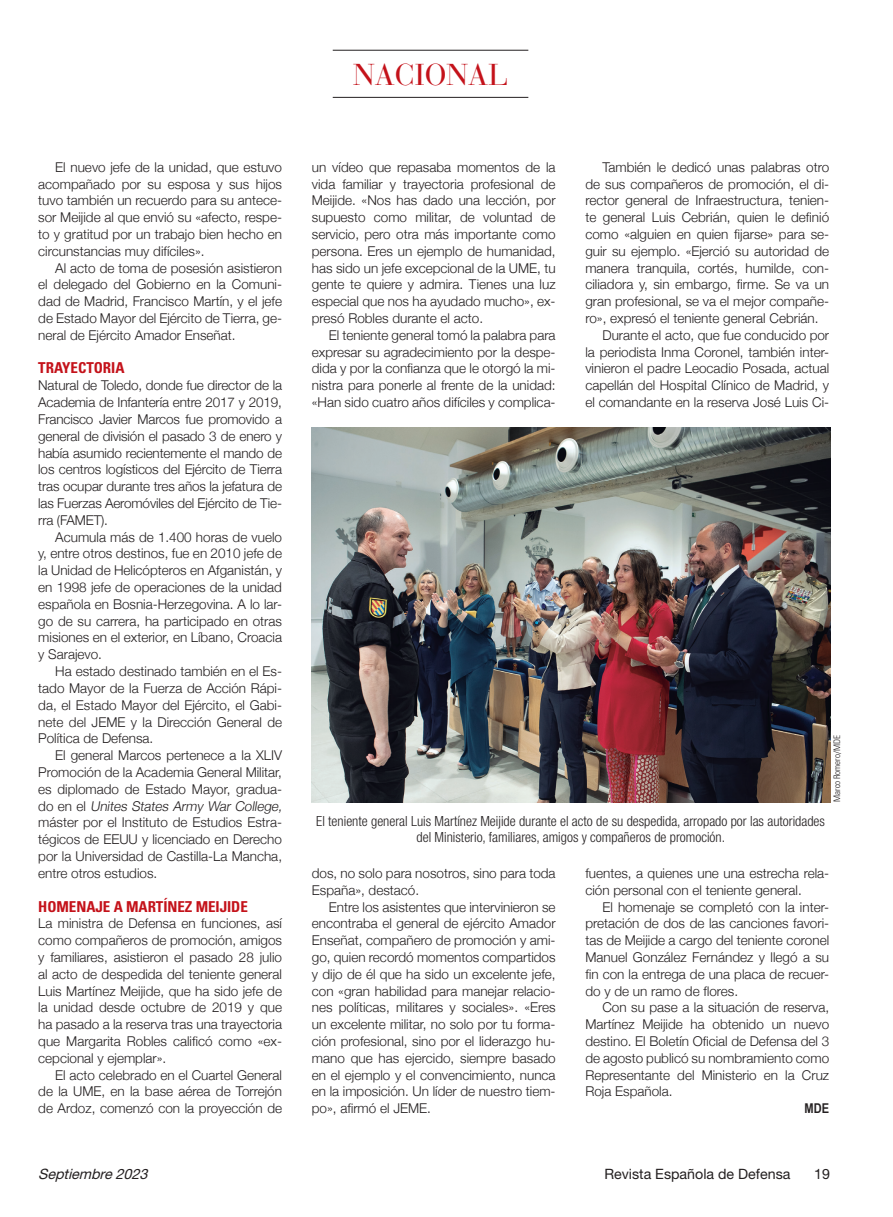
<style>
.page{position:relative;width:893px;height:1217px;background:#fff}
.page>*{position:absolute;margin:0;border:0;box-sizing:border-box;transform-origin:0 0}
.Título_B{font:30px "Bauer Bodoni";color:#c4121a}
.Ladillo{font:700 condensed 15px "Univers";letter-spacing:-.005em;color:#c4121a}
.t1{font:14.25px "Helvetica Neue";color:#231f20}
.t2{font:italic 14.25px "Helvetica Neue";color:#231f20}
.Título_B-2{font:300 condensed 13.95px/16.5px "Helvetica Neue";color:#231f20;text-align:center}
.Coro-Texto{font:300 13.5px/16.8px "Helvetica Neue";color:#231f20;text-align:justify}
.Firma{font:700 13.5px "Arial Narrow";color:#231f20}
.Crédito_foto{font:300 condensed 9px "Univers";letter-spacing:-.005em;color:#231f20}
.s1{font-style:italic}
</style>
<div class="page">
<hr style="left:333px;top:50px;width:195px;height:1px;background:#231f20">
<hr style="left:333px;top:97px;width:195px;height:1px;background:#231f20">
<img style="left:312px;top:427px;width:518px;height:375px">
<p class="Título_B" style="left:353px;top:57px;width:157px">NACIONAL</p>
<p class="Coro-Texto" style="left:38px;top:157px;width:245px;text-indent:17px">El nuevo jefe de la unidad, que estuvo acompañado por su esposa y sus hijos tuvo también un recuerdo para su antece&shy;sor Meijide al que envió su «afecto, respe&shy;to y gratitud por un trabajo bien hecho en circunstancias muy difíciles».</p>
<p class="Coro-Texto" style="left:38px;top:258px;width:245px;text-indent:17px">Al acto de toma de posesión asistieron el delegado del Gobierno en la Comuni&shy;dad de Madrid, Francisco Martín, y el jefe de Estado Mayor del Ejército de Tierra, ge&shy;neral de Ejército Amador Enseñat.</p>
<p class="Ladillo" style="left:38px;top:359px;width:88px">TRAYECTORIA</p>
<p class="Coro-Texto" style="left:38px;top:376px;width:245px">Natural de Toledo, donde fue director de la Academia de Infantería entre 2017 y 2019, Francisco Javier Marcos fue promovido a general de división el pasado 3 de enero y había asumido recientemente el mando de los centros logísticos del Ejército de Tierra tras ocupar durante tres años la jefatura de las Fuerzas Aeromóviles del Ejército de Tie&shy;rra (FAMET).</p>
<p class="Coro-Texto" style="left:38px;top:527px;width:245px;text-indent:17px">Acumula más de 1.400 horas de vuelo y, entre otros destinos, fue en 2010 jefe de la Unidad de Helicópteros en Afganistán, y en 1998 jefe de operaciones de la unidad española en Bosnia-Herzegovina. A lo lar&shy;go de su carrera, ha participado en otras misiones en el exterior, en Líbano, Croacia y Sarajevo.</p>
<p class="Coro-Texto" style="left:38px;top:661px;width:245px;text-indent:17px">Ha estado destinado también en el Es&shy;tado Mayor de la Fuerza de Acción Rápi&shy;da, el Estado Mayor del Ejército, el Gabi&shy;nete del JEME y la Dirección General de Política de Defensa.</p>
<p class="Coro-Texto" style="left:38px;top:745px;width:248px;text-align:left;text-indent:17px">El general Marcos pertenece a la XLIV Promoción de la Academia General Militar, es diplomado de Estado Mayor, gradua&shy;d o e n e l <span class="s1">Unites States Army War College, </span>máster por el Instituto de Estudios Estra&shy;tégicos de EEUU y licenciado en Derecho por la Universidad de Castilla-La Mancha, entre otros estudios.</p>
<p class="Ladillo" style="left:38px;top:896px;width:211px">HOMENAJE A MARTÍNEZ MEIJIDE</p>
<p class="Coro-Texto" style="left:38px;top:913px;width:245px">La ministra de Defensa en funciones, así como compañeros de promoción, amigos y familiares, asistieron el pasado 28 julio al acto de despedida del teniente general Luis Martínez Meijide, que ha sido jefe de la unidad desde octubre de 2019 y que ha pasado a la reserva tras una trayectoria que Margarita Robles calificó como «ex&shy;cepcional y ejemplar».</p>
<p class="Coro-Texto" style="left:38px;top:1065px;width:245px;text-indent:17px">El acto celebrado en el Cuartel General de la UME, en la base aérea de Torrejón de Ardoz, comenzó con la proyección de</p>
<p class="Coro-Texto" style="left:312px;top:157px;width:245px">un vídeo que repasaba momentos de la vida familiar y trayectoria profesional de Meijide. «Nos has dado una lección, por supuesto como militar, de voluntad de servicio, pero otra más importante como persona. Eres un ejemplo de humanidad, has sido un jefe excepcional de la UME, tu gente te quiere y admira. Tienes una luz especial que nos ha ayudado mucho», ex&shy;presó Robles durante el acto.</p>
<p class="Coro-Texto" style="left:312px;top:325px;width:245px;text-indent:17px">El teniente general tomó la palabra para expresar su agradecimiento por la despe&shy;dida y por la confianza que le otorgó la mi&shy;nistra para ponerle al frente de la unidad: «Han sido cuatro años difíciles y complica-</p>
<p class="Coro-Texto" style="left:585px;top:157px;width:245px;text-indent:17px">También le dedicó unas palabras otro de sus compañeros de promoción, el di&shy;rector general de Infraestructura, tenien&shy;te general Luis Cebrián, quien le definió como «alguien en quien fijarse» para se&shy;guir su ejemplo. «Ejerció su autoridad de manera tranquila, cortés, humilde, con&shy;ciliadora y, sin embargo, firme. Se va un gran profesional, se va el mejor compañe&shy;ro», expresó el teniente general Cebrián.</p>
<p class="Coro-Texto" style="left:585px;top:325px;width:245px;text-indent:17px">Durante el acto, que fue conducido por la periodista Inma Coronel, también inter&shy;vinieron el padre Leocadio Posada, actual capellán del Hospital Clínico de Madrid, y el comandante en la reserva José Luis Ci-</p>
<p class="Crédito_foto" style="left:832px;top:801px;width:68px;rotate:-90deg">Marco Romero/MDE</p>
<p class="Título_B-2" style="left:316px;top:812px;width:510px">El teniente general Luis Martínez Meijide durante el acto de su despedida, arropado por las autoridades del Ministerio, familiares, amigos y compañeros de promoción.</p>
<p class="Coro-Texto" style="left:312px;top:863px;width:245px">dos, no solo para nosotros, sino para toda<br>España», destacó.</p>
<p class="Coro-Texto" style="left:312px;top:897px;width:245px;text-indent:17px">Entre los asistentes que intervinieron se encontraba el general de ejército Amador Enseñat, compañero de promoción y ami&shy;go, quien recordó momentos compartidos y dijo de él que ha sido un excelente jefe, con «gran habilidad para manejar relacio&shy;nes políticas, militares y sociales». «Eres un excelente militar, no solo por tu forma&shy;ción profesional, sino por el liderazgo hu&shy;mano que has ejercido, siempre basado en el ejemplo y el convencimiento, nunca en la imposición. Un líder de nuestro tiem&shy;po», afirmó el JEME.</p>
<p class="Coro-Texto" style="left:585px;top:863px;width:245px">fuentes, a quienes une una estrecha rela&shy;ción personal con el teniente general.</p>
<p class="Coro-Texto" style="left:585px;top:897px;width:245px;text-indent:17px">El homenaje se completó con la inter&shy;pretación de dos de las canciones favori&shy;tas de Meijide a cargo del teniente coronel Manuel González Fernández y llegó a su fin con la entrega de una placa de recuer&shy;do y de un ramo de flores.</p>
<p class="Coro-Texto" style="left:585px;top:997px;width:245px;text-indent:17px">Con su pase a la situación de reserva, Martínez Meijide ha obtenido un nuevo destino. El Boletín Oficial de Defensa del 3 de agosto publicó su nombramiento como Representante del Ministerio en la Cruz Roja Española.</p>
<p class="Firma" style="left:805px;top:1097px;width:26px">MDE</p>
<p class="t2" style="left:38px;top:1164px;width:115px">Septiembre2023</p>
<p class="t1" style="left:604px;top:1164px;width:188px">Revista Española de Defensa</p>
<p class="t1" style="left:814px;top:1164px;width:17px">19</p>
</div>
